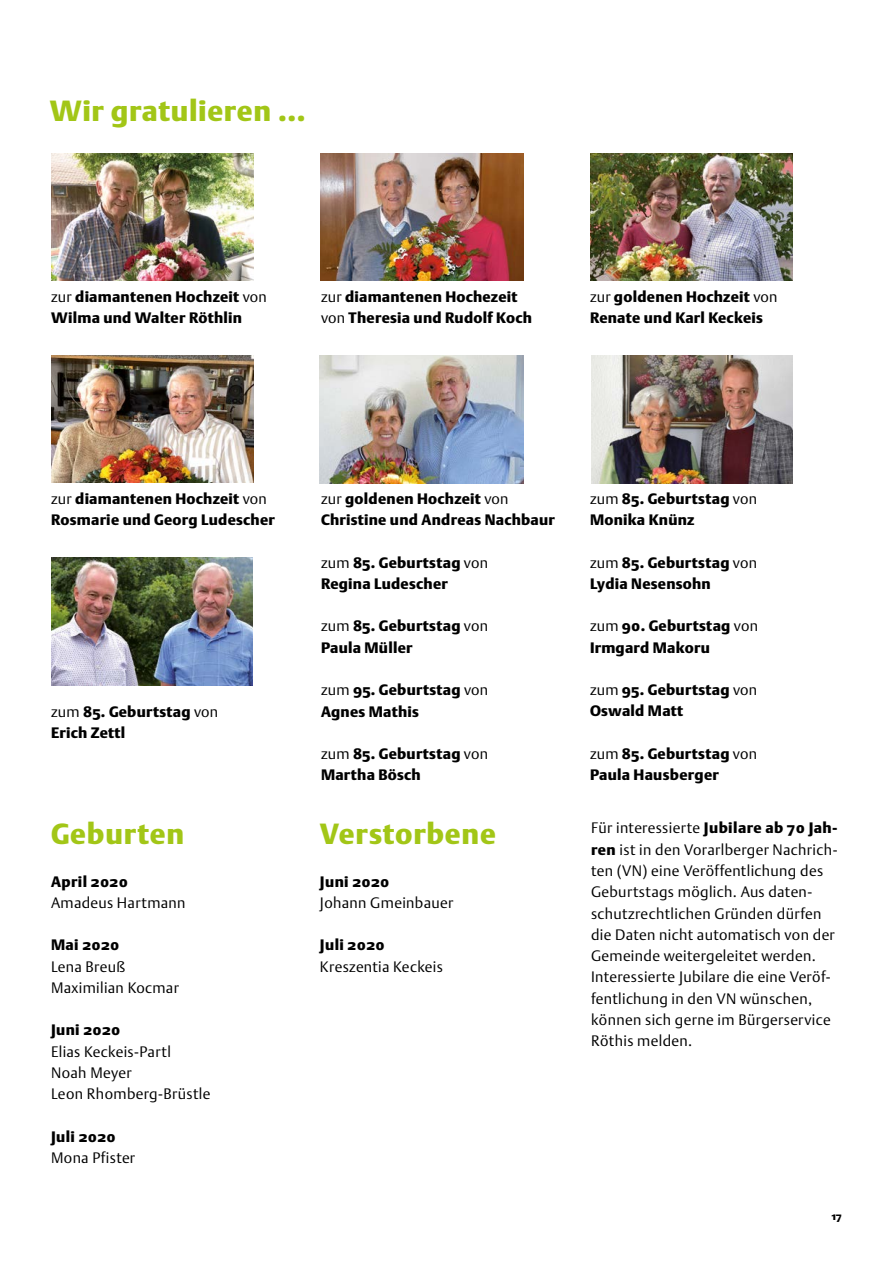
<style>
.page{position:relative;width:893px;height:1263px;background:#fff}
.page>*{position:absolute;margin:0;border:0;box-sizing:border-box;transform-origin:0 0}
.t1{font:900 28.8px "DTL Argo ST";letter-spacing:.025em;color:#a2c617}
.t2{font:900 15px/21.3px "DTL Argo ST";letter-spacing:.015em;color:#000}
.t3{font:300 15px/21.3px "DTL Argo ST";letter-spacing:.025em;color:#000}
.t4{font:900 10.5px "DTL Argo ST";color:#000}
.s1{font-weight:300}
.s2{font-weight:900}
</style>
<div class="page">
<img style="left:51px;top:153px;width:202px;height:128px">
<img style="left:51px;top:355px;width:202px;height:128px">
<img style="left:321px;top:153px;width:202px;height:128px">
<img style="left:320px;top:355px;width:203px;height:129px">
<img style="left:590px;top:153px;width:202px;height:128px">
<img style="left:591px;top:355px;width:202px;height:129px">
<img style="left:51px;top:557px;width:202px;height:129px">
<h1 class="t1" style="left:50px;top:94px;width:257px">Wir gratulieren ...</h1>
<p class="t2" style="left:51px;top:286px;width:217px"><span class="s1">zur</span> diamantenen Hochzeit <span class="s1">von<br></span>Wilma und Walter Röthlin</p>
<p class="t2" style="left:321px;top:286px;width:212px"><span class="s1">zur</span> diamantenen Hochezeit <span class="s1">von</span> Theresia und Rudolf Koch</p>
<p class="t2" style="left:590px;top:286px;width:189px"><span class="s1">zur</span> goldenen Hochzeit <span class="s1">von<br></span>Renate und Karl Keckeis</p>
<p class="t2" style="left:51px;top:488px;width:225px"><span class="s1">zur</span> diamantenen Hochzeit <span class="s1">von<br></span>Rosmarie und Georg Ludescher</p>
<p class="t2" style="left:51px;top:700px;width:169px"><span class="s1">zum</span> 85. Geburtstag <span class="s1">von<br></span>Erich Zettl</p>
<h1 class="t1" style="left:51px;top:817px;width:135px">Geburten</h1>
<p class="t2" style="left:51px;top:870px;width:78px">April 2020</p>
<p class="t3" style="left:51px;top:892px;width:136px">Amadeus Hartmann</p>
<p class="t2" style="left:51px;top:934px;width:70px">Mai 2020</p>
<p class="t3" style="left:51px;top:955px;width:129px">Lena Breuß<br>Maximilian Kocmar</p>
<p class="t2" style="left:51px;top:1019px;width:71px">Juni 2020</p>
<p class="t3" style="left:51px;top:1040px;width:161px">Elias Keckeis-Partl<br>Noah Meyer<br>Leon Rhomberg-Brüstle</p>
<p class="t2" style="left:51px;top:1126px;width:66px">Juli 2020</p>
<p class="t3" style="left:51px;top:1147px;width:86px">Mona Pfister</p>
<p class="t2" style="left:321px;top:488px;width:235px"><span class="s1">zur</span> goldenen Hochzeit <span class="s1">von<br></span>Christine und Andreas Nachbaur</p>
<p class="t2" style="left:321px;top:552px;width:169px"><span class="s1">zum</span> 85. Geburtstag <span class="s1">von<br></span>Regina Ludescher</p>
<p class="t2" style="left:321px;top:615px;width:169px"><span class="s1">zum</span> 85. Geburtstag <span class="s1">von<br></span>Paula Müller</p>
<p class="t2" style="left:321px;top:679px;width:169px"><span class="s1">zum</span> 95. Geburtstag <span class="s1">von<br></span>Agnes Mathis</p>
<p class="t2" style="left:321px;top:743px;width:169px"><span class="s1">zum</span> 85. Geburtstag <span class="s1">von<br></span>Martha Bösch</p>
<h1 class="t1" style="left:320px;top:817px;width:178px">Verstorbene</h1>
<p class="t2" style="left:320px;top:870px;width:71px">Juni 2020</p>
<p class="t3" style="left:320px;top:892px;width:135px">Johann Gmeinbauer</p>
<p class="t2" style="left:320px;top:934px;width:66px">Juli 2020</p>
<p class="t3" style="left:320px;top:955px;width:124px">Kreszentia Keckeis</p>
<p class="t2" style="left:590px;top:488px;width:169px"><span class="s1">zum</span> 85. Geburtstag <span class="s1">von<br></span>Monika Knünz</p>
<p class="t2" style="left:590px;top:552px;width:169px"><span class="s1">zum</span> 85. Geburtstag <span class="s1">von<br></span>Lydia Nesensohn</p>
<p class="t2" style="left:590px;top:615px;width:170px"><span class="s1">zum</span> 90. Geburtstag <span class="s1">von<br></span>Irmgard Makoru</p>
<p class="t2" style="left:590px;top:679px;width:169px"><span class="s1">zum</span> 95. Geburtstag <span class="s1">von<br></span>Oswald Matt</p>
<p class="t2" style="left:590px;top:743px;width:169px"><span class="s1">zum</span> 85. Geburtstag <span class="s1">von<br></span>Paula Hausberger</p>
<p class="t3" style="left:591px;top:817px;width:248px">Für interessierte <span class="s2">Jubilare ab 70 Jah&shy;ren</span> ist in den Vorarlberger Nachrich&shy;ten (VN) eine Veröffentlichung des Geburtstags möglich. Aus daten&shy;schutzrechtlichen Gründen dürfen die Daten nicht automatisch von der Gemeinde weitergeleitet werden.<br>Interessierte Jubilare die eine Veröf&shy;fentlichung in den VN wünschen, können sich gerne im Bürgerservice Röthis melden.</p>
<p class="t4" style="left:832px;top:1210px;width:12px">17</p>
</div>
